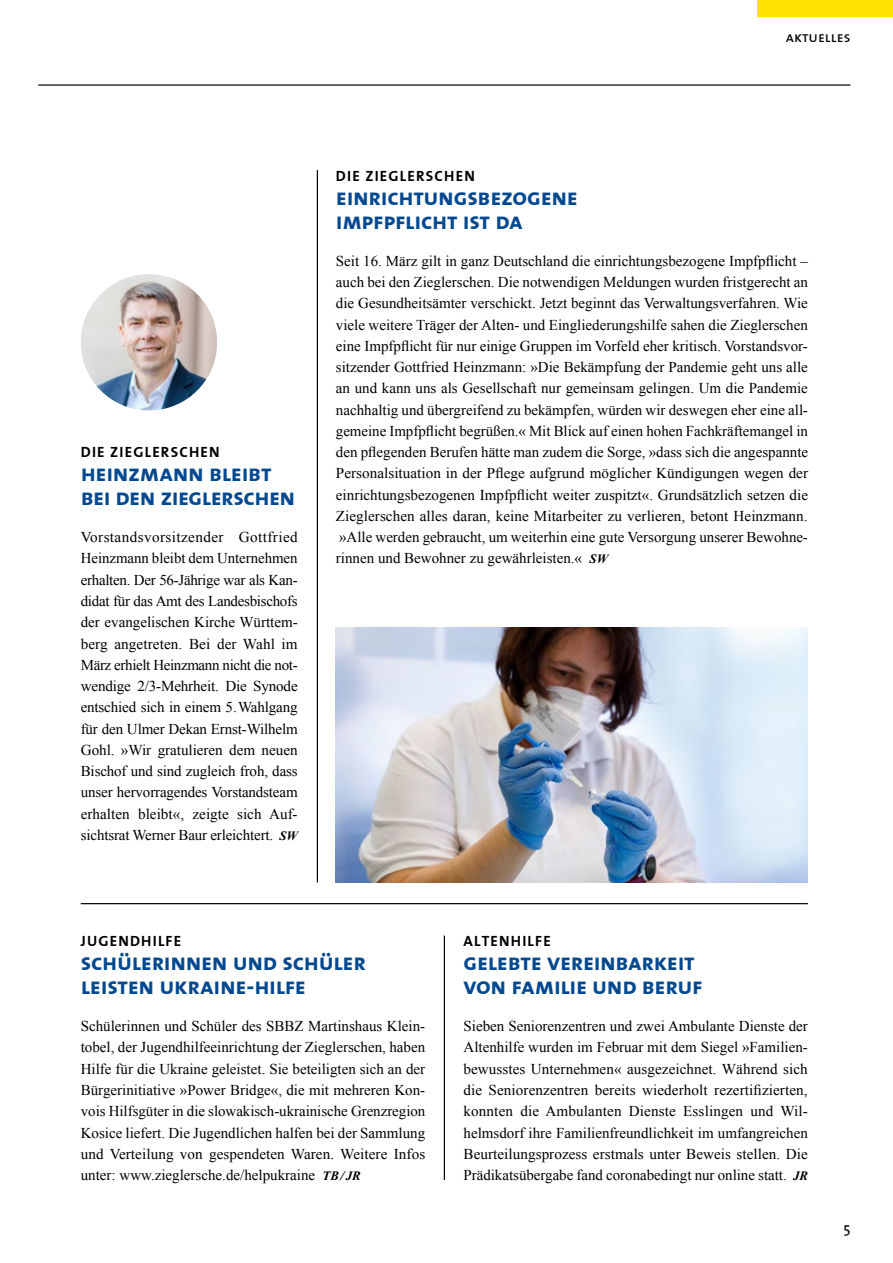
<style>
.page{position:relative;width:893px;height:1263px;background:#fff}
.page>*{position:absolute;margin:0;border:0;box-sizing:border-box;transform-origin:0 0}
.t1{font:24px/24px "The Sans Bold Caps";letter-spacing:-.015em;color:#004890}
.t2{font:15px/21.3px "Times New Roman";color:#000;text-align:justify}
.t3{font:15px "The Sans Bold Caps";letter-spacing:.08em;color:#000}
.t4{font:15px "The Sans Caps";color:#000}
.t5{font:15px "The Sans";color:#000}
.s1{font-weight:700;font-style:italic;font-size:12.75px}
</style>
<div class="page">
<img style="left:336px;top:627px;width:472px;height:255px">
<img style="left:81px;top:274px;width:136px;height:136px;border-radius:68px">
<hr style="left:317px;top:170px;width:1px;height:712px;background:#000">
<hr style="left:444px;top:935px;width:1px;height:245px;background:#000">
<hr style="left:81px;top:903px;width:727px;height:1px;background:#000">
<div style="left:757px;top:0;width:136px;height:17px;background:#ffe200"></div>
<hr style="left:38px;top:84px;width:812px;height:2px;background:#000">
<p class="t4" style="left:786px;top:24px;width:66px">aktuelles</p>
<p class="t3" style="left:81px;top:439px;width:140px">DIE ZIEGLERSCHEN</p>
<h1 class="t1" style="left:81px;top:460px;width:216px">heinzmann bleibt bei den zieglerschen</h1>
<p class="t2" style="left:81px;top:526px;width:219px">Vorstandsvorsitzender Gottfried Heinzmann bleibt dem Unternehmen erhalten. Der 56-Jährige war als Kan‑ didat für das Amt des Landesbischofs der evangelischen Kirche Württem&shy;berg angetreten. Bei der Wahl im März erhielt Heinzmann nicht die not‑ wendige 2/3-Mehrheit. Die Synode entschied sich in einem 5.Wahlgang für den Ulmer Dekan Ernst-Wilhelm Gohl. »Wir gratulieren dem neuen Bischof und sind zugleich froh, dass unser hervorragendes Vorstandsteam erhalten bleibt«, zeigte sich Auf&shy;sichtsrat Werner Baur erleichtert. <span class="s1">SW</span></p>
<p class="t3" style="left:336px;top:163px;width:140px">DIE ZIEGLERSCHEN</p>
<h1 class="t1" style="left:336px;top:184px;width:243px">einrichtungsbezogene impfpflicht ist da</h1>
<p class="t2" style="left:336px;top:250px;width:474px">Seit 16. März gilt in ganz Deutschland die einrichtungsbezogene Impfpflicht – auch bei den Zieglerschen. Die notwendigen Meldungen wurden fristgerecht an die Gesundheitsämter verschickt. Jetzt beginnt das Verwaltungsverfahren. Wie viele weitere Träger der Alten- und Eingliederungshilfe sahen die Zieglerschen eine Impfpflicht für nur einige Gruppen im Vorfeld eher kritisch. Vorstandsvor&shy;sitzender Gottfried Heinzmann: »Die Bekämpfung der Pandemie geht uns alle an und kann uns als Gesellschaft nur gemeinsam gelingen. Um die Pandemie nachhaltig und übergreifend zu bekämpfen, würden wir deswegen eher eine all&shy;gemeine Impfpflicht begrüßen.« Mit Blick auf einen hohen Fachkräftemangel in den pflegenden Berufen hätte man zudem die Sorge, »dass sich die angespannte Personalsituation in der Pflege aufgrund möglicher Kündigungen wegen der einrichtungsbezogenen Impfpflicht weiter zuspitzt«. Grundsätzlich setzen die Zieglerschen alles daran, keine Mitarbeiter zu verlieren, betont Heinzmann. »Alle werden gebraucht, um weiterhin eine gute Versorgung unserer Bewohne&shy;rinnen und Bewohner zu gewährleisten.« <span class="s1">SW</span></p>
<p class="t3" style="left:81px;top:928px;width:102px">JUGENDHILFE</p>
<h1 class="t1" style="left:81px;top:949px;width:287px">schülerinnen und schüler leisten ukraine-hilfe</h1>
<p class="t2" style="left:81px;top:1015px;width:346px">Schülerinnen und Schüler des SBBZ Martinshaus Klein&shy;tobel, der Jugendhilfeeinrichtung der Zieglerschen, haben Hilfe für die Ukraine geleistet. Sie beteiligten sich an der Bürgerinitiative »Power Bridge«, die mit mehreren Kon&shy;vois Hilfsgüter in die slowakisch-ukrainische Grenzregion Kosice liefert. Die Jugendlichen halfen bei der Sammlung und Verteilung von gespendeten Waren. Weitere Infos unter: www.zieglersche.de/helpukraine <span class="s1">TB/JR</span></p>
<p class="t3" style="left:463px;top:928px;width:89px">ALTENHILFE</p>
<h1 class="t1" style="left:463px;top:949px;width:241px">gelebte vereinbarkeit von familie und beruf</h1>
<p class="t2" style="left:463px;top:1015px;width:346px">Sieben Seniorenzentren und zwei Ambulante Dienste der Altenhilfe wurden im Februar mit dem Siegel »Familien&shy;bewusstes Unternehmen« ausgezeichnet. Während sich die Seniorenzentren bereits wiederholt rezertifizierten, konnten die Ambulanten Dienste Esslingen und Wil&shy;helmsdorf ihre Familienfreundlichkeit im umfangreichen Beurteilungsprozess erstmals unter Beweis stellen. Die Prädikatsübergabe fand coronabedingt nur online statt. <span class="s1">JR</span></p>
<p class="t5" style="left:843px;top:1215px;width:9px">5</p>
</div>
